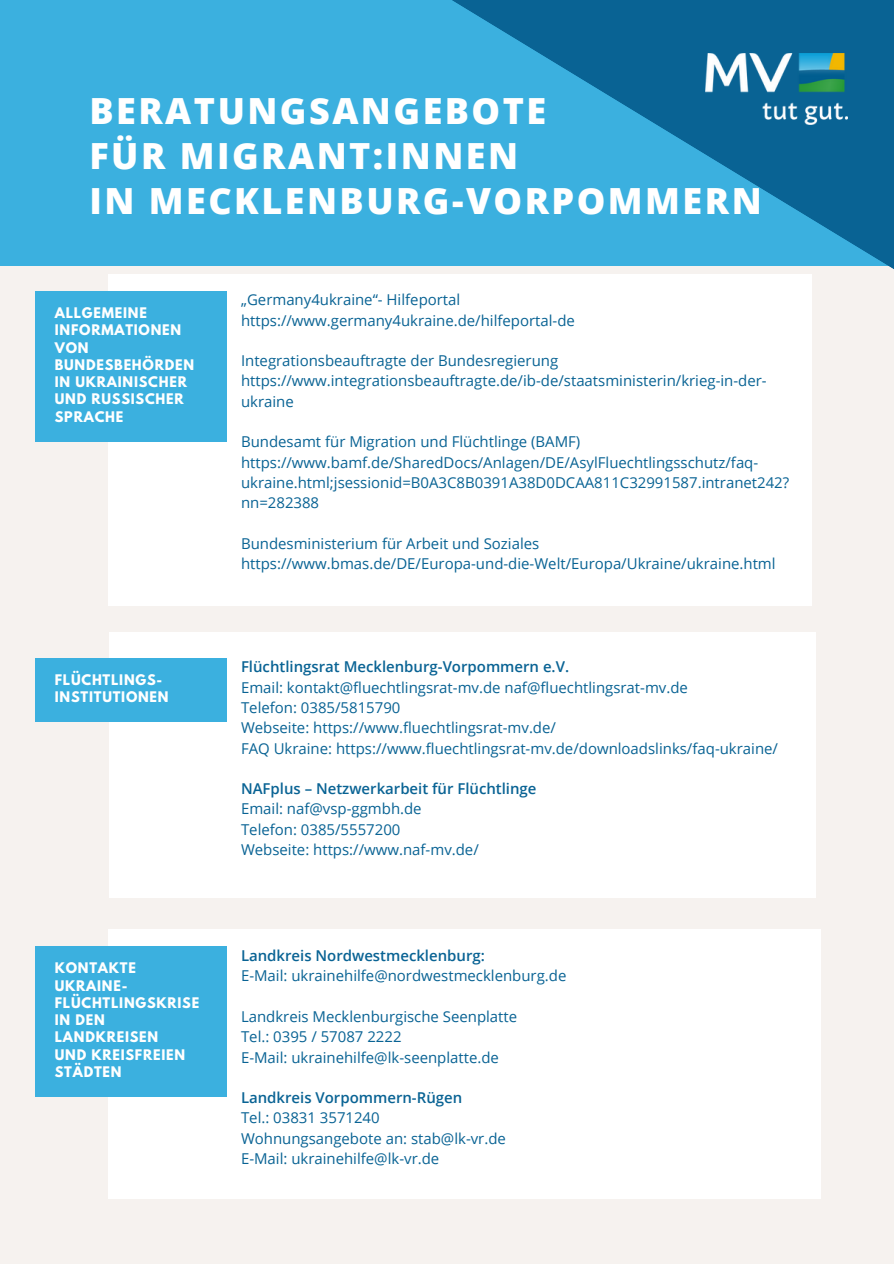
<style>
.page{position:relative;width:894px;height:1264px;background:#fff}
.page>*{position:absolute;margin:0;border:0;box-sizing:border-box;transform-origin:0 0}
.t1{font:800 36px "Open Sans";letter-spacing:.07em;color:#fff}
.t2{font:15px/20.2px "Open Sans";color:#096394}
.t3{font:600 15px "Open Sans";color:#096394}
.t4{font:700 12.9px/17.2px "League Spartan";letter-spacing:.06em;color:#fff}
</style>
<div class="page">
<div style="left:0;top:0;width:893px;height:1263px;background:#f6f2ef"></div>
<div style="left:0;top:0;width:893px;height:266px;background:#3bb0df"></div>
<div style="left:109px;top:274px;width:702px;height:331px;background:#fff"></div>
<div style="left:35px;top:291px;width:191px;height:151px;background:#3bb0df"></div>
<div style="left:109px;top:632px;width:706px;height:266px;background:#fff"></div>
<div style="left:109px;top:929px;width:711px;height:269px;background:#fff"></div>
<svg style="left:452px;top:0;width:441px;height:299px"></svg>
<img style="left:705px;top:54px;width:142px;height:71px">
<div style="left:35px;top:658px;width:191px;height:64px;background:#3bb0df"></div>
<div style="left:35px;top:946px;width:191px;height:151px;background:#3bb0df"></div>
<p class="t1" style="left:89px;top:86px;width:458px">BERATUNGSANGEBOTE</p>
<p class="t1" style="left:89px;top:131px;width:430px">FÜR MIGRANT:INNEN</p>
<p class="t1" style="left:89px;top:176px;width:673px">IN MECKLENBURG-VORPOMMERN</p>
<p class="t4" style="left:55px;top:306px;width:141px">ALLGEMEINE<br>INFORMATIONEN<br>VON<br>BUNDESBEHÖRDEN<br>IN UKRAINISCHER<br>UND RUSSISCHER<br>SPRACHE</p>
<p class="t4" style="left:55px;top:672px;width:115px">FLÜCHTLINGS-<br>INSTITUTIONEN</p>
<p class="t4" style="left:55px;top:961px;width:146px">KONTAKTE<br>UKRAINE-<br>FLÜCHTLINGSKRISE<br>IN DEN<br>LANDKREISEN</p>
<p class="t4" style="left:55px;top:1047px;width:132px">UND KREISFREIEN<br>STÄDTEN</p>
<p class="t2" style="left:241px;top:289px;width:221px">„Germany4ukraine“- Hilfeportal</p>
<p class="t2" style="left:241px;top:309px;width:335px">https://www.germany4ukraine.de/hilfeportal-de</p>
<p class="t2" style="left:241px;top:350px;width:319px">Integrationsbeauftragte der Bundesregierung</p>
<p class="t2" style="left:241px;top:370px;width:527px">https://www.integrationsbeauftragte.de/ib-de/staatsministerin/krieg-in-der&shy;ukraine</p>
<p class="t2" style="left:241px;top:431px;width:341px">Bundesamt für Migration und Flüchtlinge (BAMF)</p>
<p class="t2" style="left:241px;top:451px;width:549px">https://www.bamf.de/SharedDocs/Anlagen/DE/AsylFluechtlingsschutz/faq&shy;ukraine.html;jsessionid=B0A3C8B0391A38D0DCAA811C32991587.intranet242? nn=282388</p>
<p class="t2" style="left:241px;top:532px;width:300px">Bundesministerium für Arbeit und Soziales</p>
<p class="t2" style="left:241px;top:553px;width:536px">https://www.bmas.de/DE/Europa-und-die-Welt/Europa/Ukraine/ukraine.html</p>
<p class="t3" style="left:241px;top:656px;width:329px">Flüchtlingsrat Mecklenburg-Vorpommern e.V.</p>
<p class="t2" style="left:241px;top:676px;width:448px">Email: kontakt@fluechtlingsrat-mv.de naf@fluechtlingsrat-mv.de</p>
<p class="t2" style="left:241px;top:697px;width:161px">Telefon: 0385/5815790</p>
<p class="t2" style="left:241px;top:717px;width:316px">Webseite: https://www.fluechtlingsrat-mv.de/</p>
<p class="t2" style="left:241px;top:737px;width:538px">FAQ Ukraine: https://www.fluechtlingsrat-mv.de/downloadslinks/faq-ukraine/</p>
<p class="t3" style="left:241px;top:778px;width:297px">NAFplus – Netzwerkarbeit für Flüchtlinge</p>
<p class="t2" style="left:241px;top:798px;width:182px">Email: naf@vsp-ggmbh.de</p>
<p class="t2" style="left:241px;top:818px;width:161px">Telefon: 0385/5557200</p>
<p class="t2" style="left:241px;top:839px;width:239px">Webseite: https://www.naf-mv.de/</p>
<p class="t3" style="left:241px;top:945px;width:245px">Landkreis Nordwestmecklenburg:</p>
<p class="t2" style="left:241px;top:965px;width:327px">E-Mail: ukrainehilfe@nordwestmecklenburg.de</p>
<p class="t2" style="left:241px;top:1006px;width:277px">Landkreis Mecklenburgische Seenplatte</p>
<p class="t2" style="left:241px;top:1026px;width:162px">Tel.: 0395 / 57087 2222</p>
<p class="t2" style="left:241px;top:1046px;width:259px">E-Mail: ukrainehilfe@lk-seenplatte.de</p>
<p class="t3" style="left:241px;top:1087px;width:223px">Landkreis Vorpommern-Rügen</p>
<p class="t2" style="left:241px;top:1107px;width:140px">Tel.: 03831 3571240</p>
<p class="t2" style="left:241px;top:1127px;width:266px">Wohnungsangebote an: stab@lk-vr.de</p>
<p class="t2" style="left:241px;top:1147px;width:200px">E-Mail: ukrainehilfe@lk-vr.de</p>
</div>
